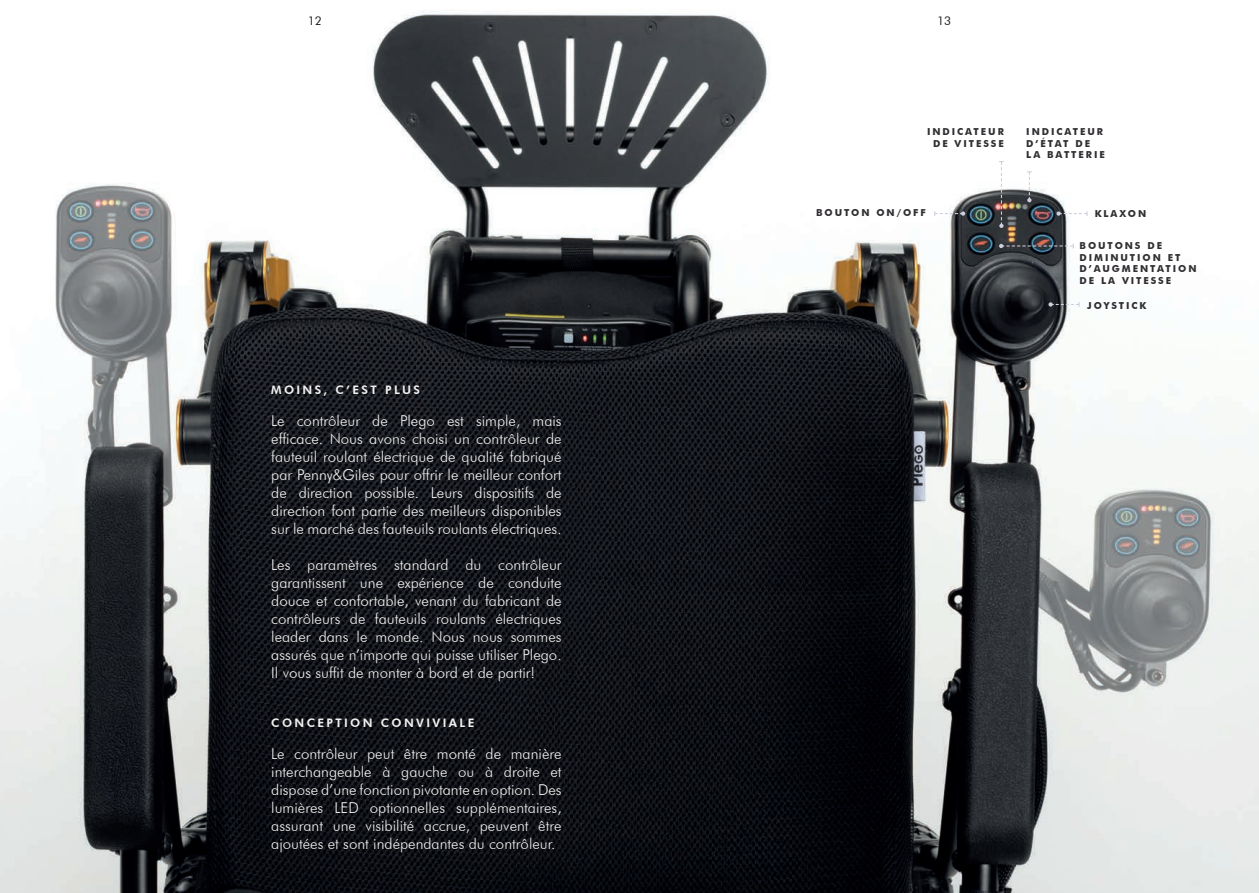
<style>
.page{position:relative;width:1259px;height:893px;background:#fff}
.page>*{position:absolute;margin:0;border:0;box-sizing:border-box;transform-origin:0 0}
.t1{font:300 15px/18px "Futura BT";color:#f2f1f0;text-align:justify}
.t2{font:12px "Futura BT";color:#231f20}
.t3{font:800 11.7px "Futura BT";letter-spacing:.2em;color:#f2f1f0}
.t4{font:700 9.6px/11.6px "Futura BT";letter-spacing:.2em;color:#312e32}
</style>
<div class="page">
<img style="left:0;top:11px;width:1259px;height:882px">
<svg style="left:1027px;top:171px;width:4px;height:31px"></svg>
<svg style="left:999px;top:161px;width:5px;height:67px"></svg>
<svg style="left:1056px;top:211px;width:31px;height:5px"></svg>
<svg style="left:934px;top:211px;width:31px;height:5px"></svg>
<svg style="left:999px;top:244px;width:74px;height:4px"></svg>
<svg style="left:1048px;top:302px;width:31px;height:5px"></svg>
<p class="t2" style="left:308px;top:13px;width:16px">12</p>
<p class="t2" style="left:937px;top:13px;width:16px">13</p>
<p class="t4" style="left:927px;top:126px;width:78px">INDICATEUR</p>
<p class="t4" style="left:933px;top:138px;width:72px">DE VITESSE</p>
<p class="t4" style="left:1026px;top:126px;width:78px">INDICATEUR</p>
<p class="t4" style="left:1026px;top:137px;width:65px">D’ÉTAT DE</p>
<p class="t4" style="left:1026px;top:149px;width:80px">LA BATTERIE</p>
<p class="t4" style="left:816px;top:207px;width:111px">BOUTON ON/OFF</p>
<p class="t4" style="left:1094px;top:208px;width:53px">KLAXON</p>
<p class="t4" style="left:1079px;top:240px;width:118px">BOUTONS DE<br>DIMINUTION ET<br>D’AUGMENTATION</p>
<p class="t4" style="left:1079px;top:275px;width:93px">DE LA VITESSE</p>
<p class="t3" style="left:271px;top:383px;width:150px">MOINS, C’EST PLUS</p>
<p class="t1" style="left:271px;top:411px;width:292px">Le contrôleur de Plego est simple, mais efficace. Nous avons choisi un contrôleur de fauteuil roulant électrique de qualité fabriqué par Penny&amp;Giles pour offrir le meilleur confort de direction possible. Leurs dispositifs de direction font partie des meilleurs disponibles sur le marché des fauteuils roulants électriques.</p>
<p class="t1" style="left:271px;top:555px;width:292px">Les paramètres standard du contrôleur garantissent une expérience de conduite douce et confortable, venant du fabricant de contrôleurs de fauteuils roulants électriques leader dans le monde. Nous nous sommes assurés que n’importe qui puisse utiliser Plego.<br>Il vous suffit de monter à bord et de partir!</p>
<p class="t3" style="left:271px;top:716px;width:205px">CONCEPTION CONVIVIALE</p>
<p class="t1" style="left:271px;top:744px;width:292px">Le contrôleur peut être monté de manière interchangeable à gauche ou à droite et dispose d’une fonction pivotante en option. Des lumières LED optionnelles supplémentaires, assurant une visibilité accrue, peuvent être ajoutées et sont indépendantes du contrôleur.</p>
<p class="t4" style="left:1087px;top:299px;width:61px">JOYSTICK</p>
</div>
